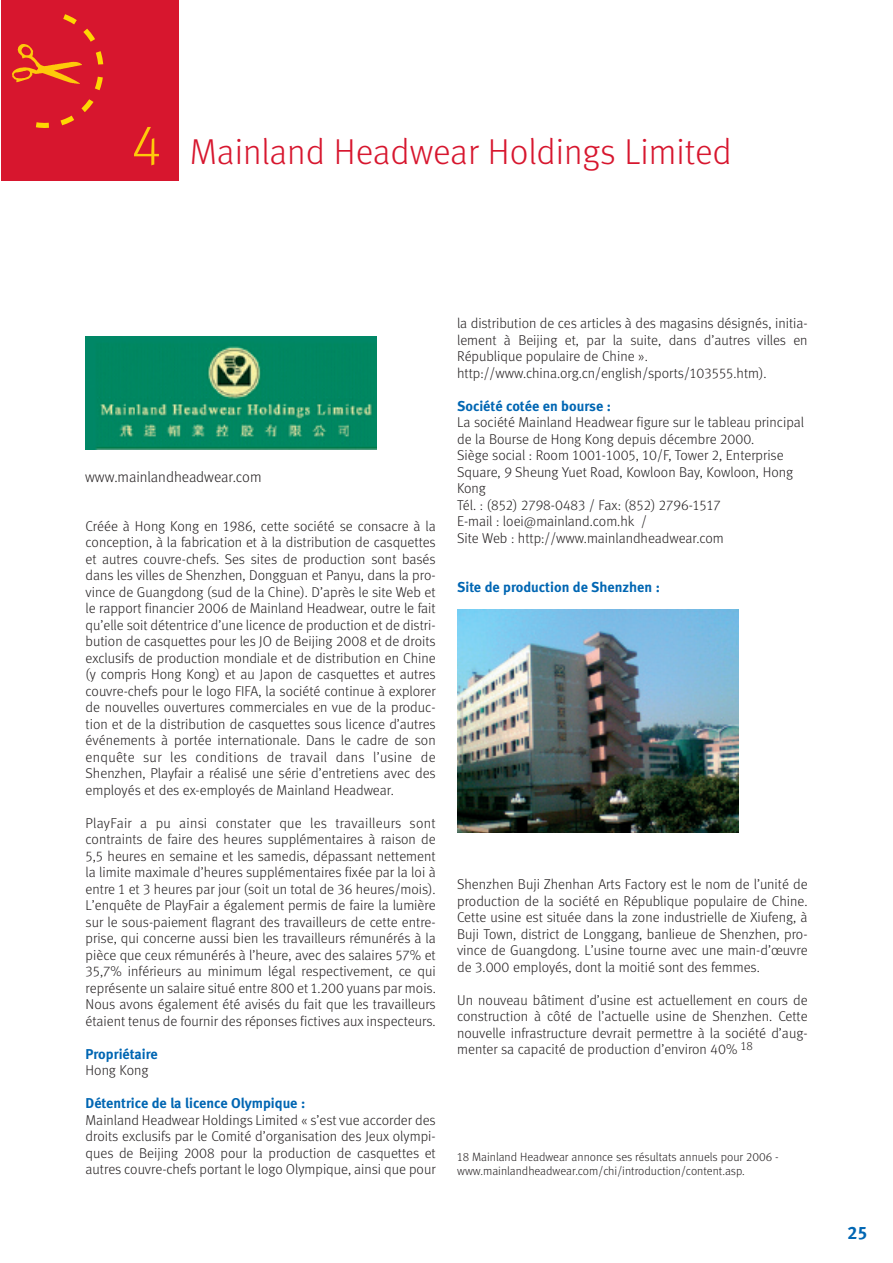
<style>
.page{position:relative;width:893px;height:1263px;background:#fff}
.page>*{position:absolute;margin:0;border:0;box-sizing:border-box;transform-origin:0 0}
.t1{font:36px "Meta Light LF";color:#d7162e}
.t2{font:18px "Meta Bold LF";color:#0166b3}
.t3{font:15px "Meta Light LF";color:#231f20}
.t4{font:14.25px/16.5px "Meta Light LF";color:#231f20;text-align:justify}
.t5{font:14.25px "Meta Bold LF";color:#0166b3}
.t6{font:12px/14.4px "Meta Light LF";color:#231f20}
.s1{font-size:56.55px;color:#feca0a}
</style>
<div class="page">
<img style="left:86px;top:337px;width:291px;height:112px">
<img style="left:457px;top:609px;width:281px;height:224px">
<div style="left:2px;top:0;width:177px;height:180px;background:#d7162e"></div>
<svg style="left:20px;top:14px;width:84px;height:114px"></svg>
<img style="left:12px;top:45px;width:70px;height:39px">
<h1 class="t1" style="left:132px;top:139px;width:602px"><span class="s1">4</span> Mainland Headwear Holdings Limited</h1>
<p class="t3" style="left:85px;top:471px;width:178px">www.mainlandheadwear.com</p>
<p class="t4" style="left:86px;top:519px;width:352px">Créée à Hong Kong en 1986, cette société se consacre à la conception, à la fabrication et à la distribution de casquettes et autres couvre-chefs. Ses sites de production sont basés dans les villes de Shenzhen, Dongguan et Panyu, dans la pro&shy;vince de Guangdong (sud de la Chine). D’après le site Web et le rapport financier 2006 de Mainland Headwear, outre le fait qu’elle soit détentrice d’une licence de production et de distri&shy;bution de casquettes pour les JO de Beijing 2008 et de droits exclusifs de production mondiale et de distribution en Chine (y compris Hong Kong) et au Japon de casquettes et autres couvre-chefs pour le logo FIFA, la société continue à explorer de nouvelles ouvertures commerciales en vue de la produc&shy;tion et de la distribution de casquettes sous licence d’autres événements à portée internationale. Dans le cadre de son enquête sur les conditions de travail dans l’usine de Shenzhen, Playfair a réalisé une série d’entretiens avec des employés et des ex-employés de Mainland Headwear.</p>
<p class="t4" style="left:86px;top:816px;width:352px">PlayFair a pu ainsi constater que les travailleurs sont contraints de faire des heures supplémentaires à raison de 5,5 heures en semaine et les samedis, dépassant nettement la limite maximale d’heures supplémentaires fixée par la loi à entre 1 et 3 heures par jour (soit un total de 36 heures/mois).<br>L’enquête de PlayFair a également permis de faire la lumière sur le sous-paiement flagrant des travailleurs de cette entre&shy;prise, qui concerne aussi bien les travailleurs rémunérés à la pièce que ceux rémunérés à l’heure, avec des salaires 57% et 35,7% inférieurs au minimum légal respectivement, ce qui représente un salaire situé entre 800 et 1.200 yuans par mois.<br>Nous avons également été avisés du fait que les travailleurs étaient tenus de fournir des réponses fictives aux inspecteurs.</p>
<p class="t5" style="left:86px;top:1048px;width:74px">Propriétaire</p>
<p class="t4" style="left:86px;top:1063px;width:64px">Hong Kong</p>
<p class="t5" style="left:86px;top:1098px;width:221px">Détentrice de la licence Olympique :</p>
<p class="t4" style="left:86px;top:1113px;width:352px">Mainland Headwear Holdings Limited « s’est vue accorder des droits exclusifs par le Comité d’organisation des Jeux olympi&shy;ques de Beijing 2008 pour la production de casquettes et autres couvre-chefs portant le logo Olympique, ainsi que pour</p>
<p class="t4" style="left:457px;top:316px;width:352px;text-align:left">la distribution de ces articles à des magasins désignés, initia&shy;lement à Beijing et, par la suite, dans d’autres villes en République populaire de Chine ». http://www.china.org.cn/english/sports/103555.htm).</p>
<p class="t5" style="left:457px;top:401px;width:155px">Société cotée en bourse :</p>
<p class="t4" style="left:457px;top:415px;width:348px;text-align:left">La société Mainland Headwear figure sur le tableau principal de la Bourse de Hong Kong depuis décembre 2000.<br>Siège social : Room 1001-1005, 10/F, Tower 2, Enterprise Square, 9 Sheung Yuet Road, Kowloon Bay, Kowloon, Hong Kong<br>Tél. : (852) 2798-0483 / Fax: (852) 2796-1517<br>E-mail : loei@mainland.com.hk /<br>Site Web : http://www.mainlandheadwear.com</p>
<p class="t5" style="left:457px;top:582px;width:204px">Site de production de Shenzhen :</p>
<p class="t4" style="left:457px;top:877px;width:352px">Shenzhen Buji Zhenhan Arts Factory est le nom de l’unité de production de la société en République populaire de Chine.<br>Cette usine est située dans la zone industrielle de Xiufeng, à Buji Town, district de Longgang, banlieue de Shenzhen, pro&shy;vince de Guangdong. L’usine tourne avec une main-d’œuvre de 3.000 employés, dont la moitié sont des femmes.</p>
<p class="t4" style="left:457px;top:993px;width:352px">Un nouveau bâtiment d’usine est actuellement en cours de construction à côté de l’actuelle usine de Shenzhen. Cette nouvelle infrastructure devrait permettre à la société d’aug&shy;menter sa capacité de production d’environ 40% <sup>18</sup></p>
<p class="t6" style="left:457px;top:1151px;width:323px">18 Mainland Headwear annonce ses résultats annuels pour 2006 - www.mainlandheadwear.com/chi/introduction/content.asp.</p>
<p class="t2" style="left:847px;top:1226px;width:22px">25</p>
</div>
